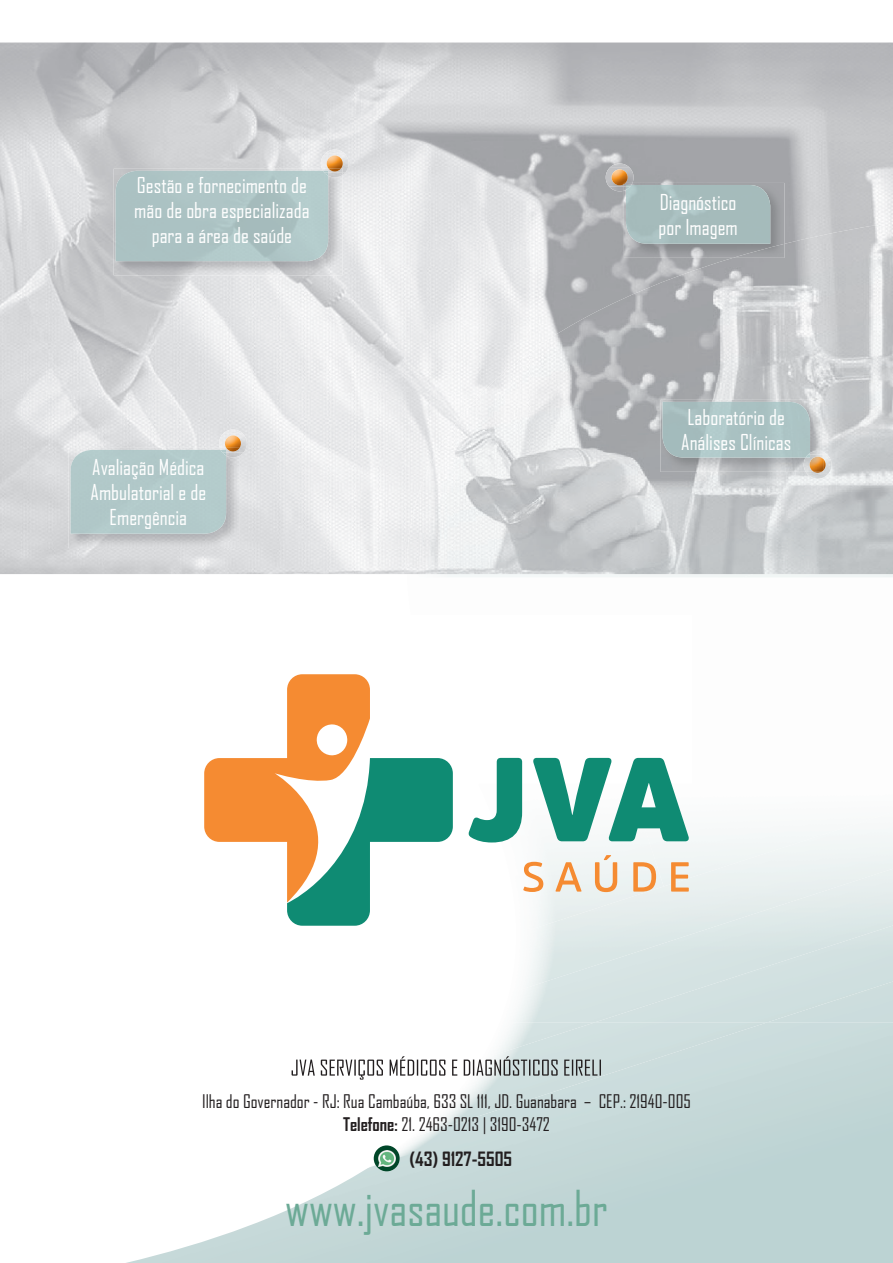
<style>
.page{position:relative;width:893px;height:1263px;background:#fff}
.page>*{position:absolute;margin:0;border:0;box-sizing:border-box;transform-origin:0 0}
.t1{font:47.4px "Agency FB";color:#6caa96}
.t2{font:21px/25.2px "Agency FB";color:#fff;text-align:center}
.t3{font:700 18.9px "Agency FB";color:#231f20}
.t4{font:18px/22.5px "Agency FB";color:#231f20;text-align:center}
.s1{font-weight:700}
</style>
<div class="page">
<img style="left:0;top:43px;width:893px;height:531px">
<img style="left:126px;top:1022px;width:767px;height:241px">
<img style="left:197px;top:1037px;width:696px;height:226px">
<img style="left:372px;top:1093px;width:521px;height:170px">
<img style="left:409px;top:1022px;width:358px;height:117px">
<div style="left:546px;top:1150px;width:347px;height:113px;background:#bcd3d3"></div>
<img style="left:481px;top:1022px;width:114px;height:34px">
<div style="left:719px;top:1206px;width:174px;height:57px;background:#bcd3d3"></div>
<img style="left:403px;top:223px;width:490px;height:351px">
<svg style="left:292px;top:1056px;width:309px;height:23px"></svg>
<img style="left:325px;top:150px;width:19px;height:3px">
<img style="left:321px;top:153px;width:28px;height:20px">
<img style="left:327px;top:155px;width:16px;height:14px">
<img style="left:223px;top:429px;width:19px;height:4px">
<img style="left:219px;top:433px;width:28px;height:20px">
<img style="left:225px;top:435px;width:16px;height:16px">
<img style="left:610px;top:163px;width:19px;height:4px">
<img style="left:609px;top:187px;width:15px;height:4px">
<img style="left:606px;top:167px;width:28px;height:20px">
<img style="left:612px;top:169px;width:16px;height:16px">
<img style="left:807px;top:474px;width:21px;height:5px">
<img style="left:806px;top:454px;width:26px;height:20px">
<img style="left:114px;top:169px;width:229px;height:106px">
<img style="left:328px;top:176px;width:15px;height:1px">
<img style="left:116px;top:171px;width:212px;height:90px">
<svg style="left:323px;top:169px;width:22px;height:7px"></svg>
<img style="left:624px;top:183px;width:160px;height:75px">
<img style="left:733px;top:244px;width:51px;height:14px">
<img style="left:626px;top:185px;width:144px;height:59px">
<svg style="left:624px;top:183px;width:8px;height:8px"></svg>
<img style="left:660px;top:400px;width:164px;height:72px">
<img style="left:810px;top:451px;width:14px;height:1px">
<img style="left:804px;top:458px;width:2px;height:14px">
<img style="left:662px;top:402px;width:148px;height:56px">
<svg style="left:806px;top:452px;width:21px;height:21px"></svg>
<img style="left:69px;top:448px;width:171px;height:100px">
<img style="left:226px;top:453px;width:14px;height:4px">
<img style="left:220px;top:448px;width:20px;height:5px">
<div style="left:71px;top:450px;width:155px;height:84px;background:#b2c9ca"></div>
<svg style="left:221px;top:450px;width:5px;height:6px"></svg>
<img style="left:485px;top:784px;width:179px;height:150px">
<div style="left:630px;top:827px;width:263px;height:59px;background:#f0f5f5"></div>
<svg style="left:204px;top:674px;width:249px;height:252px"></svg>
<svg style="left:468px;top:758px;width:54px;height:84px"></svg>
<svg style="left:533px;top:758px;width:156px;height:83px"></svg>
<svg style="left:523px;top:862px;width:20px;height:30px"></svg>
<svg style="left:555px;top:862px;width:26px;height:29px"></svg>
<svg style="left:595px;top:855px;width:22px;height:37px"></svg>
<svg style="left:633px;top:862px;width:23px;height:29px"></svg>
<svg style="left:671px;top:862px;width:18px;height:29px"></svg>
<svg style="left:374px;top:1145px;width:26px;height:26px"></svg>
<img style="left:378px;top:1150px;width:17px;height:17px">
<p class="t2" style="left:134px;top:172px;width:177px">Gestão e fornecimento de mão de obra especializada para a área de saúde</p>
<p class="t2" style="left:91px;top:454px;width:117px">Avaliação Médica<br>Ambulatorial e de<br>Emergência</p>
<p class="t2" style="left:658px;top:189px;width:81px;text-align:left">Diagnóstico por Imagem</p>
<p class="t2" style="left:681px;top:404px;width:111px;text-align:left">Laboratório de<br>Análises Clínicas</p>
<p class="t4" style="left:202px;top:1090px;width:490px">Ilha do Governador - RJ: Rua Cambaúba, 633 SL 111, JD. Guanabara – CEP.: 21940-005<br><span class="s1">Telefone:</span> 21. 2463-0213 | 3190-3472</p>
<p class="t3" style="left:409px;top:1147px;width:104px">(43) 9127-5505</p>
<h1 class="t1" style="left:285px;top:1179px;width:324px">www.jvasaude.com.br</h1>
</div>
